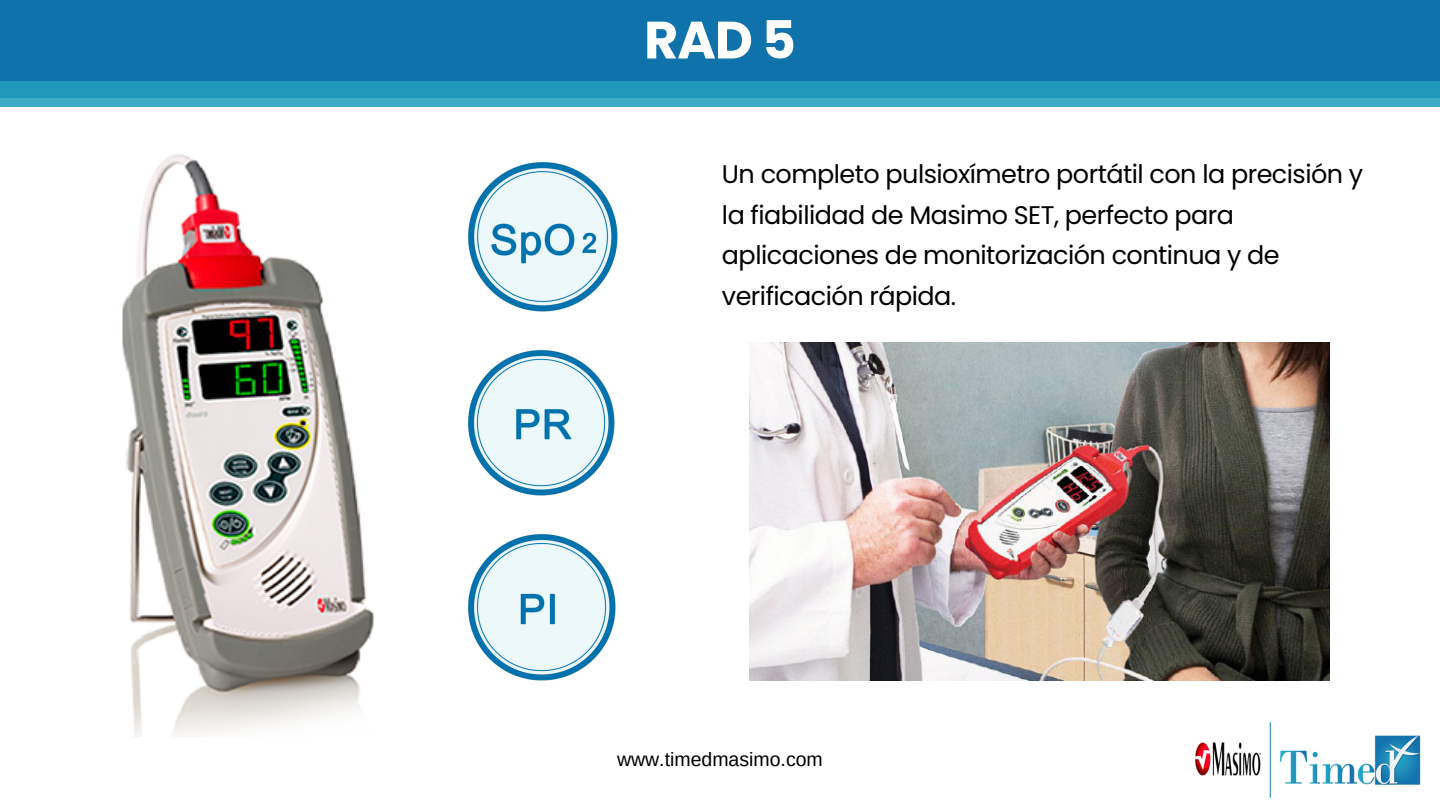
<style>
.page{position:relative;width:1440px;height:810px;background:#fff}
.page>*{position:absolute;margin:0;border:0;box-sizing:border-box;transform-origin:0 0}
.t1{font:700 52.5px "Poppins";color:#fff}
.t2{font:25.5px/40.5px "Poppins";letter-spacing:-.02em;color:#000}
.t3{font:19.5px "Arimo";color:#000}
</style>
<div class="page">
<div style="left:0;top:90px;width:1440px;height:16px;background:#3dabc5"></div>
<div style="left:0;top:81px;width:1440px;height:17px;background:#2197bb"></div>
<div style="left:0;top:0;width:1440px;height:81px;background:#0f72ab"></div>
<img style="left:122px;top:154px;width:252px;height:584px">
<img style="left:468px;top:162px;width:150px;height:150px">
<img style="left:468px;top:350px;width:146px;height:146px">
<img style="left:468px;top:534px;width:147px;height:147px">
<img style="left:1269px;top:723px;width:152px;height:75px">
<hr style="left:1270px;top:722px;width:1px;height:76px;background:#1e83b3">
<img style="left:1195px;top:742px;width:65px;height:34px">
<img style="left:749px;top:342px;width:581px;height:339px">
<h1 class="t1" style="left:644px;top:3px;width:153px">RAD 5</h1>
<p class="t2" style="left:722px;top:154px;width:643px">Un completo pulsioxímetro portátil con la precisión y la fiabilidad de Masimo SET, perfecto para aplicaciones de monitorización continua y de verificación rápida.</p>
<p class="t3" style="left:617px;top:748px;width:207px">www.timedmasimo.com</p>
</div>
